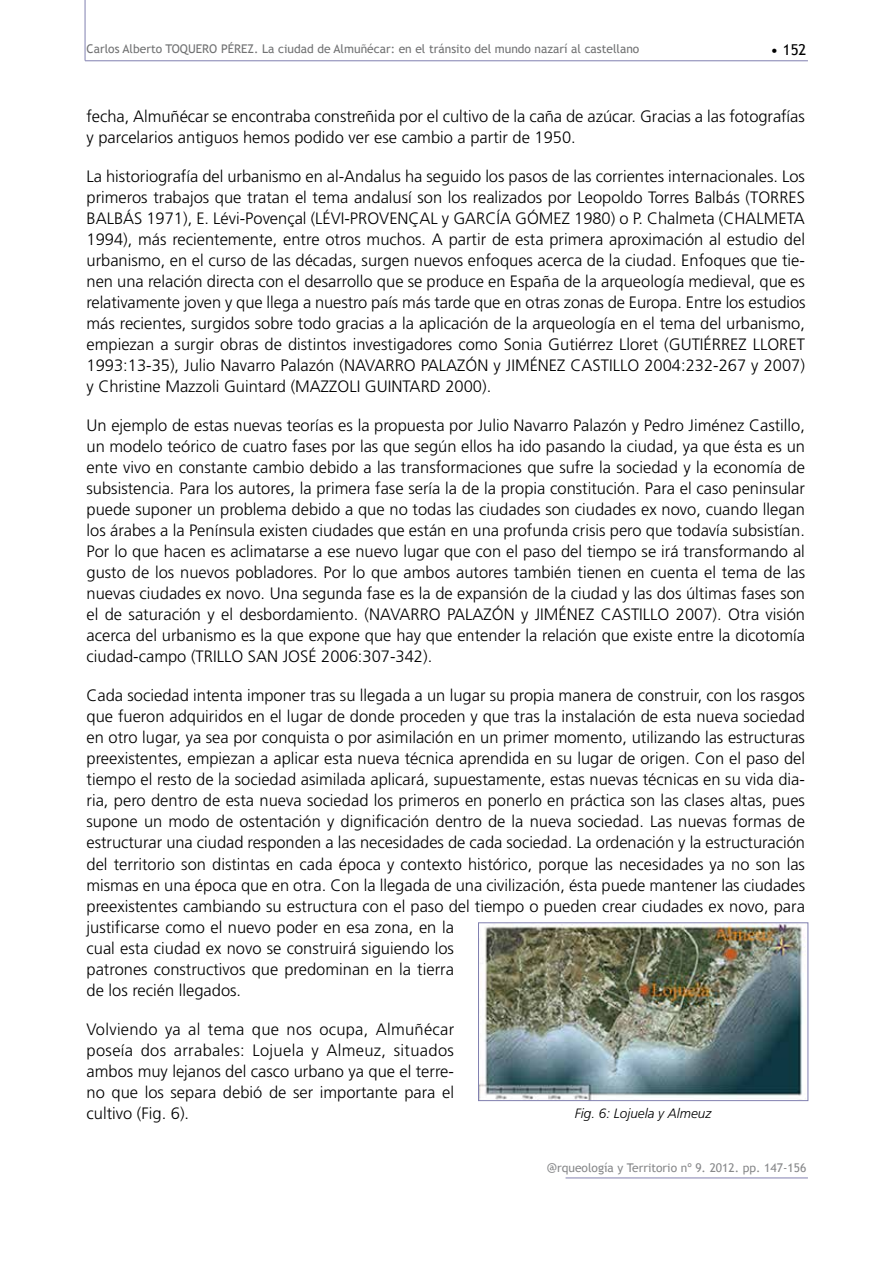
<style>
.page{position:relative;width:893px;height:1263px;background:#fff}
.page>*{position:absolute;margin:0;border:0;box-sizing:border-box;transform-origin:0 0}
.t1{font:300 16.5px/21px "Frutiger";color:#000;text-align:justify}
.t2{font:15px "Trebuchet MS";color:#000}
.t3{font:italic 300 13.5px "Frutiger";color:#000}
.t4{font:12px "Trebuchet MS";color:#707172}
.t5{font:12px "Trebuchet MS";color:#87888a}
.s1{font-size:13.5px}
</style>
<div class="page">
<hr style="left:85px;top:61px;width:723px;height:1px;background:#8180b0">
<hr style="left:566px;top:1178px;width:242px;height:1px;background:#8180b0">
<hr style="left:85px;top:0;width:1px;height:61px;background:#8180b0">
<img style="left:480px;top:924px;width:326px;height:175px">
<div style="left:478px;top:922px;width:330px;height:179px;border:1px solid #8180b0"></div>
<p class="t4" style="left:87px;top:42px;width:554px">Carlos Alberto TOQUERO PÉREZ. La ciudad de Almuñécar: en el tránsito del mundo nazarí al castellano</p>
<p class="t2" style="left:770px;top:41px;width:37px">• 152</p>
<p class="t1" style="left:87px;top:106px;width:720px">fecha, Almuñécar se encontraba constreñida por el cultivo de la caña de azúcar. Gracias a las fotografías y parcelarios antiguos hemos podido ver ese cambio a partir de 1950.</p>
<p class="t1" style="left:87px;top:166px;width:720px">La historiografía del urbanismo en al-Andalus ha seguido los pasos de las corrientes internacionales. Los primeros trabajos que tratan el tema andalusí son los realizados por Leopoldo Torres Balbás (TORRES BALBÁS 1971), E. Lévi-Povençal (LÉVI-PROVENÇAL y GARCÍA GÓMEZ 1980) o P. Chalmeta (CHALMETA 1994), más recientemente, entre otros muchos. A partir de esta primera aproximación al estudio del urbanismo, en el curso de las décadas, surgen nuevos enfoques acerca de la ciudad. Enfoques que tie&shy;nen una relación directa con el desarrollo que se produce en España de la arqueología medieval, que es relativamente joven y que llega a nuestro país más tarde que en otras zonas de Europa. Entre los estudios más recientes, surgidos sobre todo gracias a la aplicación de la arqueología en el tema del urbanismo, empiezan a surgir obras de distintos investigadores como Sonia Gutiérrez Lloret (GUTIÉRREZ LLORET 1993:13-35), Julio Navarro Palazón (NAVARRO PALAZÓN y JIMÉNEZ CASTILLO 2004:232-267 y 2007) y Christine Mazzoli Guintard (MAZZOLI GUINTARD 2000).</p>
<p class="t1" style="left:87px;top:415px;width:720px">Un ejemplo de estas nuevas teorías es la propuesta por Julio Navarro Palazón y Pedro Jiménez Castillo, un modelo teórico de cuatro fases por las que según ellos ha ido pasando la ciudad, ya que ésta es un ente vivo en constante cambio debido a las transformaciones que sufre la sociedad y la economía de subsistencia. Para los autores, la primera fase sería la de la propia constitución. Para el caso peninsular puede suponer un problema debido a que no todas las ciudades son ciudades ex novo, cuando llegan los árabes a la Península existen ciudades que están en una profunda crisis pero que todavía subsistían.<br>Por lo que hacen es aclimatarse a ese nuevo lugar que con el paso del tiempo se irá transformando al gusto de los nuevos pobladores. Por lo que ambos autores también tienen en cuenta el tema de las nuevas ciudades ex novo. Una segunda fase es la de expansión de la ciudad y las dos últimas fases son el de saturación y el desbordamiento. (NAVARRO PALAZÓN y JIMÉNEZ CASTILLO 2007). Otra visión acerca del urbanismo es la que expone que hay que entender la relación que existe entre la dicotomía ciudad-campo (TRILLO SAN JOSÉ 2006:307-342).</p>
<p class="t1" style="left:87px;top:685px;width:720px;text-align:left">Cada sociedad intenta imponer tras su llegada a un lugar su propia manera de construir, con los rasgos que fueron adquiridos en el lugar de donde proceden y que tras la instalación de esta nueva sociedad en otro lugar, ya sea por conquista o por asimilación en un primer momento, utilizando las estructuras preexistentes, empiezan a aplicar esta nueva técnica aprendida en su lugar de origen. Con el paso del tiempo el resto de la sociedad asimilada aplicará, supuestamente, estas nuevas técnicas en su vida dia&shy;ria, pero dentro de esta nueva sociedad los primeros en ponerlo en práctica son las clases altas, pues supone un modo de ostentación y dignificación dentro de la nueva sociedad. Las nuevas formas de estructurar una ciudad responden a las necesidades de cada sociedad. La ordenación y la estructuración del territorio son distintas en cada época y contexto histórico, porque las necesidades ya no son las mismas en una época que en otra. Con la llegada de una civilización, ésta puede mantener las ciudades preexistentes cambiando su estructura con el paso del tiempo o pueden crear ciudades ex novo, para justificarse como el nuevo poder en esa zona, en la<br>cual esta ciudad ex novo se construirá siguiendo los<br>patrones constructivos que predominan en la tierra<br>de los recién llegados.</p>
<p class="t1" style="left:87px;top:1018px;width:369px">Volviendo ya al tema que nos ocupa, Almuñécar poseía dos arrabales: Lojuela y Almeuz, situados ambos muy lejanos del casco urbano ya que el terre&shy;no que los separa debió de ser importante para el cultivo (Fig. 6).</p>
<p class="t3" style="left:575px;top:1106px;width:138px">Fig. 6: Lojuela y Almeuz</p>
<p class="t5" style="left:547px;top:1160px;width:261px"><span class="s1">@</span>rqueología y Territorio nº 9. 2012. pp. 147-156</p>
</div>
